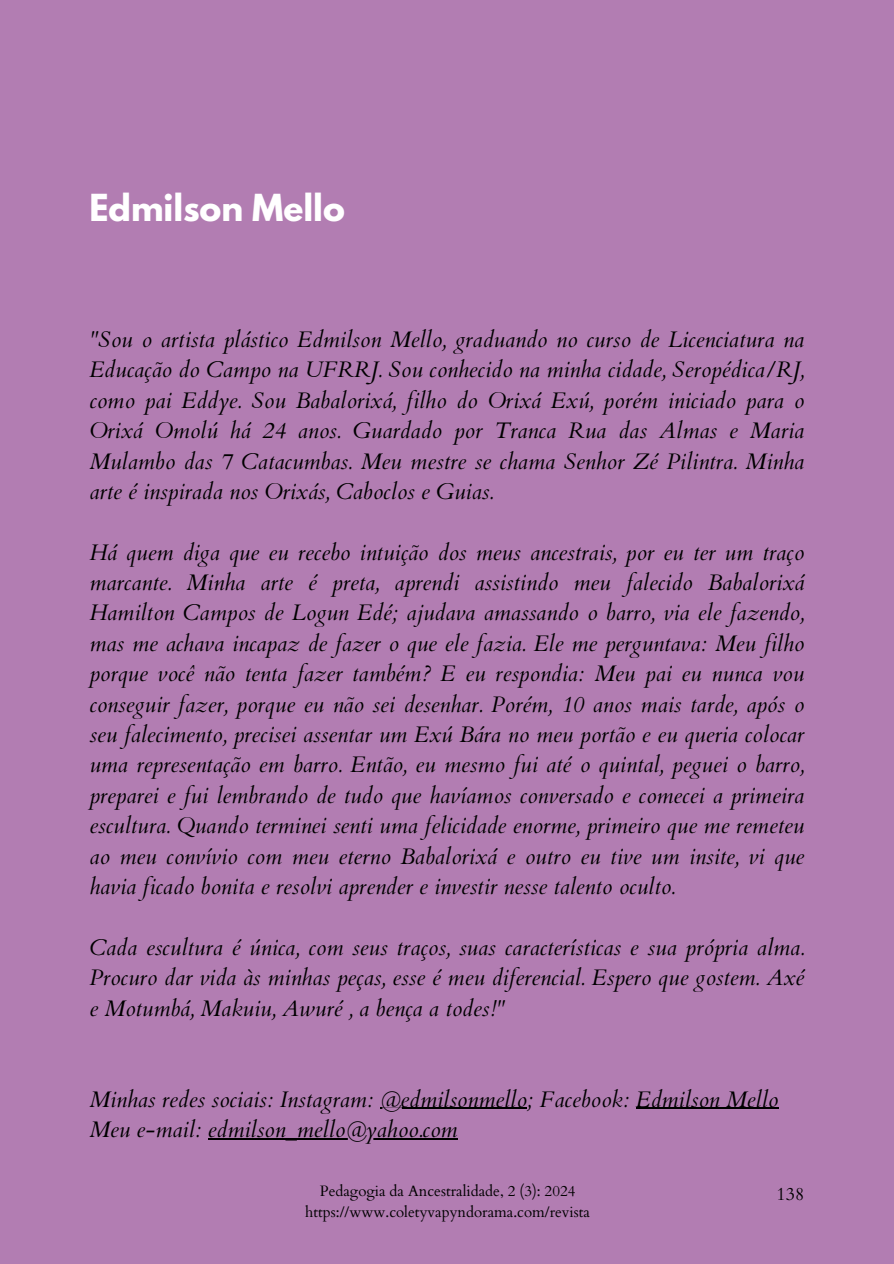
<style>
.page{position:relative;width:894px;height:1264px;background:#fff}
.page>*{position:absolute;margin:0;border:0;box-sizing:border-box;transform-origin:0 0}
.t1{font:700 33px "League Spartan";color:#fff}
.t2{font:italic 22.5px/30.3px "Cardo";color:#000;text-align:justify}
.t3{font:18px "Cardo";color:#000}
.t4{font:15px "Cardo";color:#000}
</style>
<div class="page">
<div style="left:0;top:0;width:893px;height:1263px;background:#b27db2"></div>
<hr style="left:380px;top:1107px;width:146px;height:1px;background:#000">
<hr style="left:635px;top:1107px;width:143px;height:1px;background:#000">
<hr style="left:208px;top:1138px;width:249px;height:1px;background:#000">
<h1 class="t1" style="left:89px;top:191px;width:257px">Edmilson Mello</h1>
<p class="t2" style="left:89px;top:325px;width:716px">"Sou o artista plástico Edmilson Mello, graduando no curso de Licenciatura na Educação do Campo na UFRRJ. Sou conhecido na minha cidade, Seropédica/RJ, como pai Eddye. Sou Babalorixá, filho do Orixá Exú, porém iniciado para o Orixá Omolú há 24 anos. Guardado por Tranca Rua das Almas e Maria Mulambo das 7 Catacumbas. Meu mestre se chama Senhor Zé Pilintra. Minha arte é inspirada nos Orixás, Caboclos e Guias.</p>
<p class="t2" style="left:89px;top:537px;width:716px">Há quem diga que eu recebo intuição dos meus ancestrais, por eu ter um traço marcante. Minha arte é preta, aprendi assistindo meu falecido Babalorixá Hamilton Campos de Logun Edé; ajudava amassando o barro, via ele fazendo, mas me achava incapaz de fazer o que ele fazia. Ele me perguntava: Meu filho porque você não tenta fazer também? E eu respondia: Meu pai eu nunca vou conseguir fazer, porque eu não sei desenhar. Porém, 10 anos mais tarde, após o seu falecimento, precisei assentar um Exú Bára no meu portão e eu queria colocar uma representação em barro. Então, eu mesmo fui até o quintal, peguei o barro, preparei e fui lembrando de tudo que havíamos conversado e comecei a primeira escultura. Quando terminei senti uma felicidade enorme, primeiro que me remeteu ao meu convívio com meu eterno Babalorixá e outro eu tive um insite, vi que havia ficado bonita e resolvi aprender e investir nesse talento oculto.</p>
<p class="t2" style="left:89px;top:932px;width:716px">Cada escultura é única, com seus traços, suas características e sua própria alma.<br>Procuro dar vida às minhas peças, esse é meu diferencial. Espero que gostem. Axé e Motumbá, Makuiu, Awuré , a bença a todes!"</p>
<p class="t2" style="left:89px;top:1084px;width:690px">Minhas redes sociais: Instagram: @edmilsonmello; Facebook: Edmilson Mello<br>Meu e-mail: edmilson_mello@yahoo.com</p>
<p class="t4" style="left:320px;top:1181px;width:257px">Pedagogia da Ancestralidade, 2 (3): 2024</p>
<p class="t3" style="left:776px;top:1181px;width:29px">138</p>
<p class="t4" style="left:305px;top:1201px;width:286px">https://www.coletyvapyndorama.com/revista</p>
</div>
